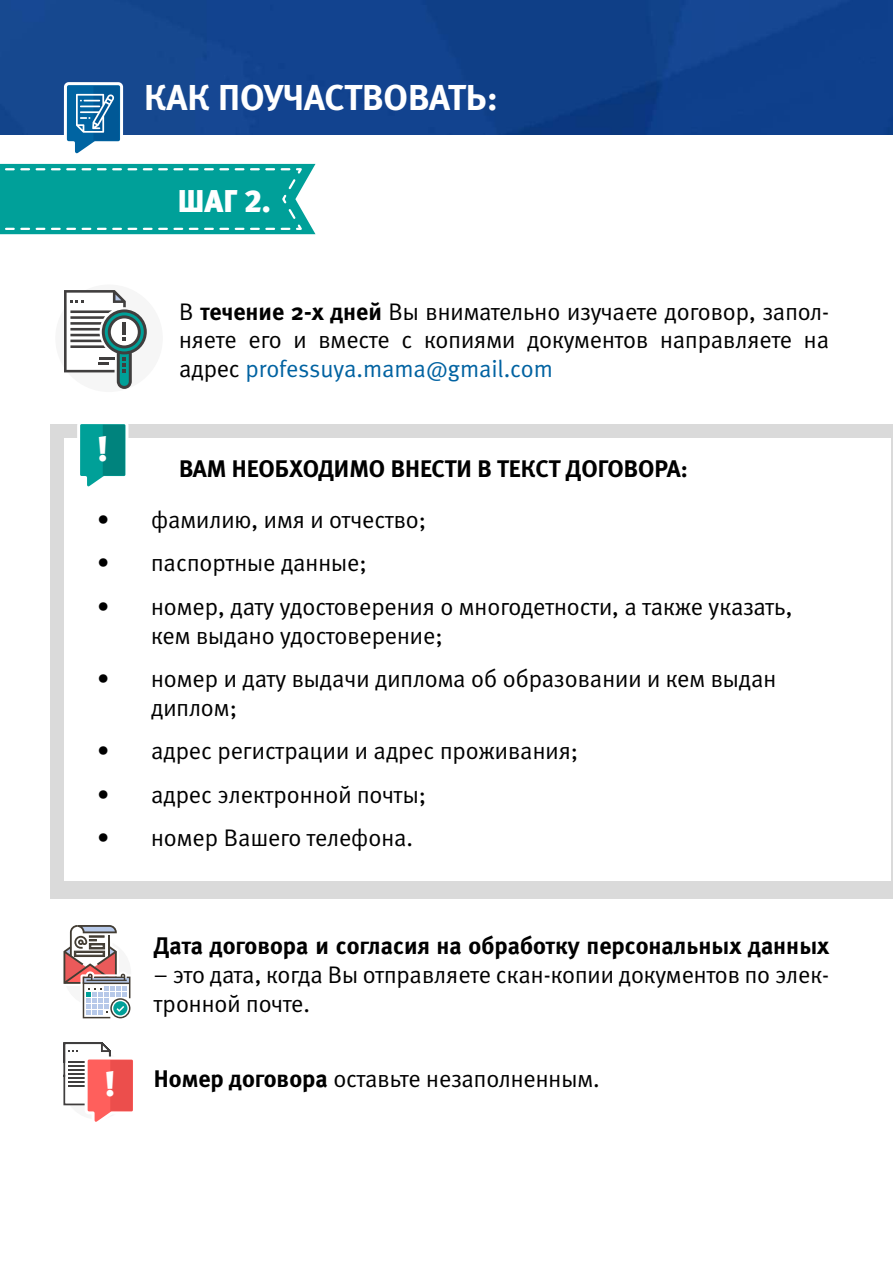
<style>
.page{position:relative;width:893px;height:1263px;background:#fff}
.page>*{position:absolute;margin:0;border:0;box-sizing:border-box;transform-origin:0 0}
.t1{font:36px "Meta Bold Caps C";color:#fff}
.t2{font:34.8px "Meta Black C";color:#fff}
.t3{font:31.5px "Meta Black Caps LFC";color:#fff}
.t4{font:24px/28.8px "Meta Normal C";color:#000}
.t5{font:24px "Meta Bold C";color:#000}
.s1{font-family:"Meta Bold C"}
.s2{color:#0062a1}
</style>
<div class="page">
<div style="left:50px;top:424px;width:843px;height:474px;background:#dadada"></div>
<div style="left:64px;top:438px;width:827px;height:443px;background:#fff"></div>
<div style="left:0;top:0;width:893px;height:135px;background:#11438c"></div>
<div style="left:55px;top:284px;width:108px;height:108px;background:#f6f6f6;border-radius:50%"></div>
<svg style="left:77px;top:424px;width:52px;height:63px"></svg>
<svg style="left:64px;top:290px;width:83px;height:99px"></svg>
<svg style="left:63px;top:925px;width:68px;height:94px"></svg>
<svg style="left:0;top:81px;width:315px;height:153px"></svg>
<svg style="left:63px;top:1042px;width:70px;height:80px"></svg>
<h1 class="t1" style="left:144px;top:76px;width:355px">КАК ПОУЧАСТВОВАТЬ:</h1>
<h3 class="t3" style="left:178px;top:183px;width:95px">ШАГ 2.</h3>
<p class="t4" style="left:179px;top:297px;width:652px;text-align:justify">В <span class="s1">течение 2-х дней</span> Вы внимательно изучаете договор, запол&shy;няете его и вместе с копиями документов направляете на адрес <span class="s2">professuya.mama@gmail.com</span></p>
<h2 class="t2" style="left:97px;top:429px;width:13px">!</h2>
<p class="t5" style="left:179px;top:454px;width:510px">ВАМ НЕОБХОДИМО ВНЕСТИ В ТЕКСТ ДОГОВОРА:</p>
<p class="t4" style="left:97px;top:505px;width:331px">• фамилию, имя и отчество;</p>
<p class="t4" style="left:97px;top:548px;width:271px">• паспортные данные;</p>
<p class="t4" style="left:151px;top:592px;width:643px;text-indent:-54px">• номер, дату удостоверения о многодетности, а также указать, кем выдано удостоверение;</p>
<p class="t4" style="left:151px;top:664px;width:627px;text-indent:-54px">• номер и дату выдачи диплома об образовании и кем выдан диплом;</p>
<p class="t4" style="left:97px;top:737px;width:483px">• адрес регистрации и адрес проживания;</p>
<p class="t4" style="left:97px;top:780px;width:330px">• адрес электронной почты;</p>
<p class="t4" style="left:97px;top:824px;width:318px">• номер Вашего телефона.</p>
<h2 class="t2" style="left:105px;top:1064px;width:13px">!</h2>
<p class="t5" style="left:154px;top:932px;width:677px">Дата договора и согласия на обработку персональных данных</p>
<p class="t4" style="left:154px;top:960px;width:677px">– это дата, когда Вы отправляете скан-копии документов по элек&shy;тронной почте.</p>
<p class="t4" style="left:154px;top:1064px;width:447px"><span class="s1">Номер договора</span> оставьте незаполненным.</p>
</div>
